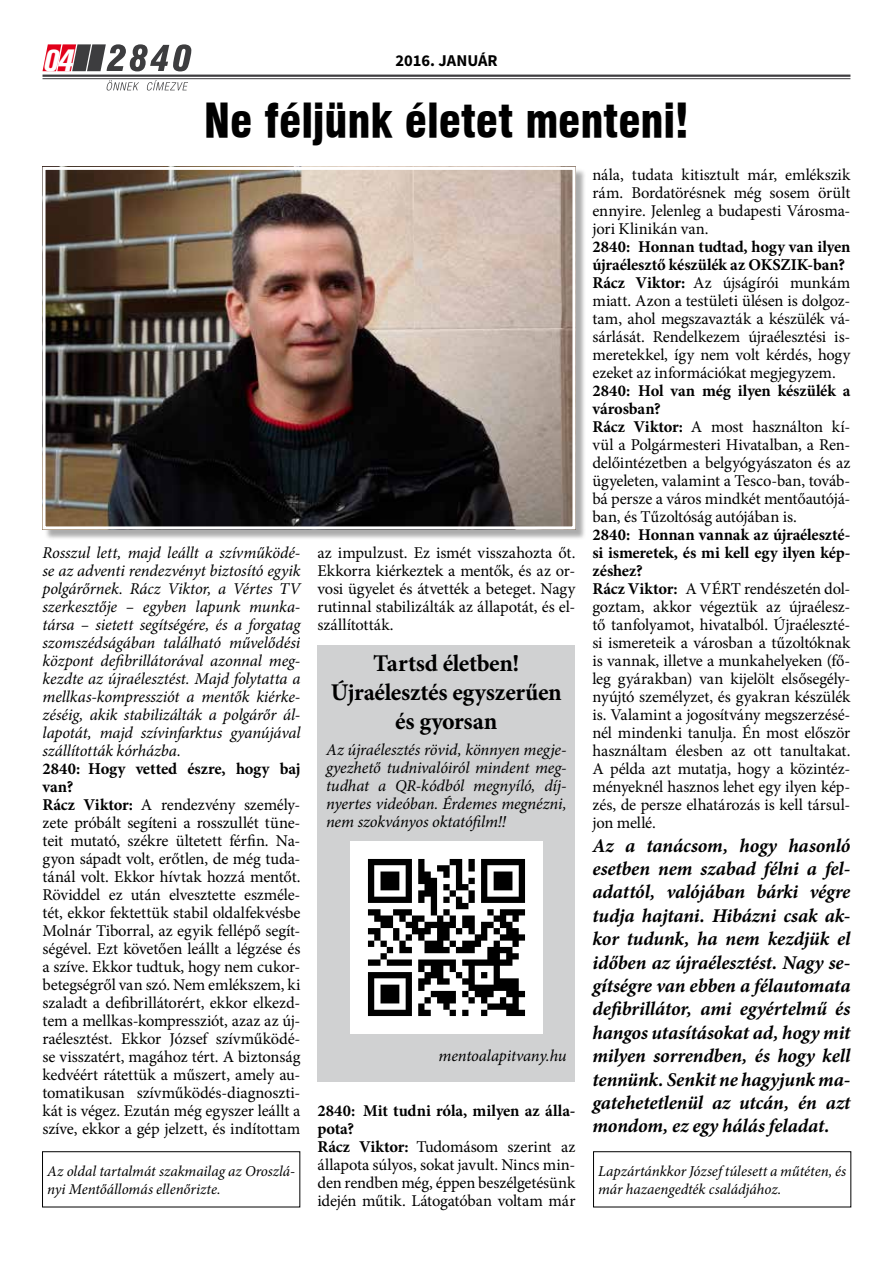
<style>
.page{position:relative;width:893px;height:1263px;background:#fff}
.page>*{position:absolute;margin:0;border:0;box-sizing:border-box;transform-origin:0 0}
.t1{font:45px "Swiss 721 Blk Cn PFL";letter-spacing:-.005em;color:#000}
.t2{font:italic 700 30px "Akzidenz Grotesk Cn X PFL";color:#fff}
.t3{font:700 24px/28.8px "Minion Pro";letter-spacing:-.015em;color:#000;text-align:center}
.t4{font:italic 700 19.5px/23.4px "Minion Pro";letter-spacing:-.01em;color:#000;text-align:justify}
.t5{font:16.5px/18px "Minion Pro";letter-spacing:-.01em;color:#000}
.t6{font:italic 16.5px/18px "Minion Pro";letter-spacing:-.01em;color:#000;text-align:justify}
.t7{font:700 16.5px "Source Sans Pro";color:#000}
.t8{font:italic 15px/18px "Minion Pro";letter-spacing:-.005em;color:#000}
.s1{font-weight:700}
</style>
<div class="page">
<svg style="left:43px;top:44px;width:148px;height:27px"></svg>
<svg style="left:107px;top:80px;width:32px;height:11px"></svg>
<svg style="left:147px;top:80px;width:41px;height:11px"></svg>
<hr style="left:43px;top:75px;width:807px;height:2px;background:#3e3d40">
<hr style="left:43px;top:78px;width:807px;height:1px;background:#3e3d40">
<div style="left:317px;top:645px;width:258px;height:437px;background:#d0d1d2"></div>
<img style="left:350px;top:841px;width:192px;height:193px">
<div style="left:44px;top:168px;width:542px;height:372px;background:#000;opacity:.33"></div>
<img style="left:47px;top:171px;width:524px;height:354px">
<div style="left:43px;top:167px;width:532px;height:362px;border:3px solid #fff"></div>
<div style="left:42px;top:1151px;width:258px;height:56px;border:1px solid #000"></div>
<div style="left:593px;top:1151px;width:258px;height:56px;border:1px solid #000"></div>
<h2 class="t2" style="left:43px;top:42px;width:33px">04</h2>
<p class="t7" style="left:395px;top:50px;width:104px">2016. JANUÁR</p>
<h1 class="t1" style="left:204px;top:91px;width:487px">Ne féljünk életet menteni!</h1>
<p class="t5" style="left:592px;top:166px;width:259px;text-align:justify">nála, tudata kitisztult már, emlékszik rám. Bordatörésnek még sosem örült ennyire. Jelenleg a budapesti Városma&shy;jori Klinikán van.</p>
<p class="t5" style="left:592px;top:238px;width:259px"><span class="s1">2840: Honnan tudtad, hogy van ilyen újraélesztő készülék az OKSZIK-ban?<br>Rácz Viktor:</span> Az újságírói munkám miatt. Azon a testületi ülésen is dolgoz&shy;tam, ahol megszavazták a készülék vá&shy;sárlását. Rendelkezem újraélesztési is&shy;meretekkel, így nem volt kérdés, hogy ezeket az információkat megjegyzem.</p>
<p class="t5" style="left:592px;top:382px;width:259px"><span class="s1">2840: Hol van még ilyen készülék a városban?<br>Rácz Viktor:</span> A most használton kí&shy;vül a Polgármesteri Hivatalban, a Ren&shy;delőintézetben a belgyógyászaton és az ügyeleten, valamint a Tesco-ban, továb&shy;bá persze a város mindkét mentőautójá&shy;ban, és Tűzoltóság autójában is.</p>
<p class="t5" style="left:592px;top:526px;width:259px"><span class="s1">2840: Honnan vannak az újraéleszté&shy;si ismeretek, és mi kell egy ilyen kép&shy;zéshez?<br>Rácz Viktor:</span> A VÉRT rendészetén dol&shy;goztam, akkor végeztük az újraélesz&shy;tő tanfolyamot, hivatalból. Újraéleszté&shy;si ismereteik a városban a tűzoltóknak is vannak, illetve a munkahelyeken (fő&shy;leg gyárakban) van kijelölt elsősegély&shy;nyújtó személyzet, és gyakran készülék is. Valamint a jogosítvány megszerzésé&shy;nél mindenki tanulja. Én most először használtam élesben az ott tanultakat.<br>A példa azt mutatja, hogy a közintéz&shy;ményeknél hasznos lehet egy ilyen kép&shy;zés, de persze elhatározás is kell társul&shy;jon mellé.</p>
<p class="t4" style="left:592px;top:833px;width:259px">Az a tanácsom, hogy hasonló esetben nem szabad félni a fel&shy;adattól, valójában bárki végre tudja hajtani. Hibázni csak ak&shy;kor tudunk, ha nem kezdjük el időben az újraélesztést. Nagy se&shy;gítségre van ebben a félautomata defibrillátor, ami egyértelmű és hangos utasításokat ad, hogy mit milyen sorrendben, és hogy kell tennünk. Senkit ne hagyjunk ma&shy;gatehetetlenül az utcán, én azt mondom, ez egy hálás feladat.</p>
<p class="t6" style="left:43px;top:544px;width:259px">Rosszul lett, majd leállt a szívműködé&shy;se az adventi rendezvényt biztosító egyik polgárőrnek. Rácz Viktor, a Vértes TV szerkesztője – egyben lapunk munka&shy;társa – sietett segítségére, és a forgatag szomszédságában található művelődési központ defibrillátorával azonnal meg&shy;kezdte az újraélesztést. Majd folytatta a mellkas-kompressziót a mentők kiérke&shy;zéséig, akik stabilizálták a polgárőr ál&shy;lapotát, majd szívinfarktus gyanújával szállították kórházba.</p>
<p class="t5" style="left:43px;top:760px;width:259px"><span class="s1">2840: Hogy vetted észre, hogy baj van?<br>Rácz Viktor:</span> A rendezvény személy&shy;zete próbált segíteni a rosszullét tüne&shy;teit mutató, székre ültetett férfin. Na&shy;gyon sápadt volt, erőtlen, de még tuda&shy;tánál volt. Ekkor hívtak hozzá mentőt.<br>Röviddel ez után elvesztette eszméle&shy;tét, ekkor fektettük stabil oldalfekvésbe Molnár Tiborral, az egyik fellépő segít&shy;ségével. Ezt követően leállt a légzése és a szíve. Ekkor tudtuk, hogy nem cukor&shy;betegségről van szó. Nem emlékszem, ki szaladt a defibrillátorért, ekkor elkezd&shy;tem a mellkas-kompressziót, azaz az új&shy;raélesztést. Ekkor József szívműködé&shy;se visszatért, magához tért. A biztonság kedvéért rátettük a műszert, amely au&shy;tomatikusan szívműködés-diagnoszti&shy;kát is végez. Ezután még egyszer leállt a szíve, ekkor a gép jelzett, és indítottam</p>
<p class="t5" style="left:317px;top:544px;width:259px;text-align:justify">az impulzust. Ez ismét visszahozta őt.<br>Ekkorra kiérkeztek a mentők, és az or&shy;vosi ügyelet és átvették a beteget. Nagy rutinnal stabilizálták az állapotát, és el&shy;szállították.</p>
<h3 class="t3" style="left:331px;top:649px;width:232px">Tartsd életben!<br>Újraélesztés egyszerűen és gyorsan</h3>
<p class="t6" style="left:326px;top:741px;width:242px">Az újraélesztés rövid, könnyen megje&shy;gyezhető tudnivalóiról mindent meg&shy;tudhat a QR-kódból megnyíló, díj&shy;nyertes videóban. Érdemes megnézni, nem szokványos oktatófilm!!</p>
<p class="t6" style="left:439px;top:1047px;width:130px">mentoalapitvany.hu</p>
<p class="t5" style="left:317px;top:1102px;width:259px"><span class="s1">2840: Mit tudni róla, milyen az álla&shy;pota?<br>Rácz Viktor:</span> Tudomásom szerint az állapota súlyos, sokat javult. Nincs min&shy;den rendben még, éppen beszélgetésünk idején műtik. Látogatóban voltam már</p>
<p class="t8" style="left:47px;top:1162px;width:250px">Az oldal tartalmát szakmailag az Oroszlá&shy;nyi Mentőállomás ellenőrizte.</p>
<p class="t8" style="left:598px;top:1162px;width:250px">Lapzártánkkor József túlesett a műtéten, és már hazaengedték családjához.</p>
</div>
